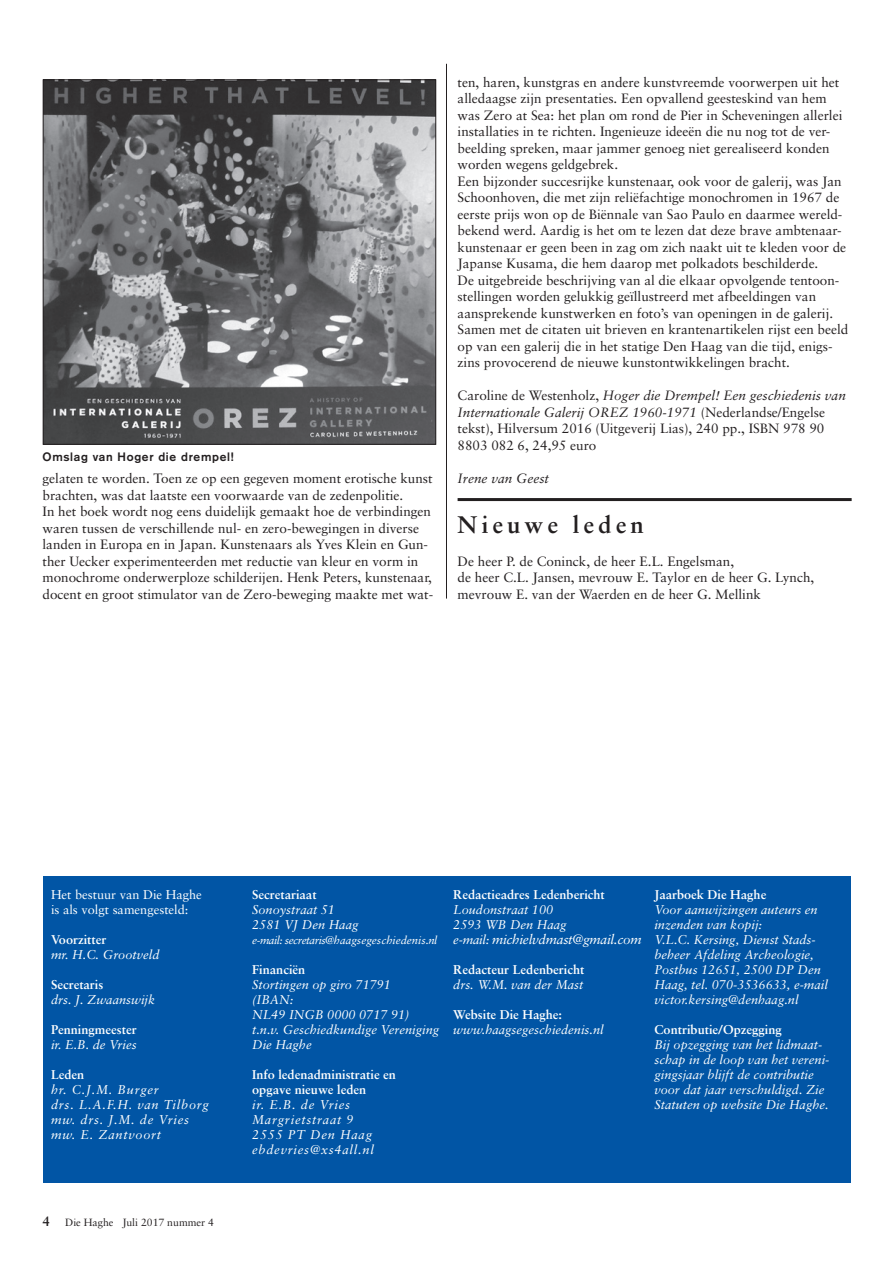
<style>
.page{position:relative;width:893px;height:1263px;background:#fff}
.page>*{position:absolute;margin:0;border:0;box-sizing:border-box;transform-origin:0 0}
.t1{font:700 24px "Sabon";letter-spacing:.17em;color:#231f20}
.t2{font:13.5px/16.5px "Sabon";color:#231f20}
.t3{font:italic 13.5px "Sabon";letter-spacing:-.02em;color:#fff}
.t4{font:italic 13.5px "Sabon";color:#231f20}
.t5{font:italic 12.75px/15px "Sabon";color:#fff}
.t6{font:700 12.75px/15px "Sabon";color:#fff}
.t7{font:italic 12.75px/15px "Sabon";letter-spacing:.06em;color:#fff}
.t8{font:12.75px/15px "Sabon";color:#fff}
.t9{font:700 12px "Akzidenz Grotesk";letter-spacing:.06em;color:#231f20}
.t10{font:italic 11.25px "Sabon";color:#fff}
.t11{font:10.5px "Sabon";color:#231f20}
.s1{font-style:italic}
.s2{font-weight:700;font-size:13.5px}
.s3{font-size:12.75px}
</style>
<div class="page">
<hr style="left:446px;top:64px;width:1px;height:535px;background:#231f20">
<div style="left:43px;top:877px;width:808px;height:306px;background:#0155a5"></div>
<hr style="left:458px;top:498px;width:394px;height:3px;background:#231f20">
<img style="left:45px;top:82px;width:389px;height:360px">
<div style="left:43px;top:80px;width:393px;height:364px;border:1px solid #231f20"></div>
<p class="t9" style="left:43px;top:450px;width:193px">Omslag van Hoger die drempel!</p>
<p class="t2" style="left:43px;top:470px;width:392px">gelaten te worden. Toen ze op een gegeven moment erotische kunst brachten, was dat laatste een voorwaarde van de zedenpolitie.<br>In het boek wordt nog eens duidelijk gemaakt hoe de verbindingen waren tussen de verschillende nul- en zero-bewegingen in diverse landen in Europa en in Japan. Kunstenaars als Yves Klein en Gun&shy;ther Uecker experimenteerden met reductie van kleur en vorm in monochrome onderwerploze schilderijen. Henk Peters, kunstenaar, docent en groot stimulator van de Zero-beweging maakte met wat-</p>
<p class="t2" style="left:458px;top:74px;width:392px">ten, haren, kunstgras en andere kunstvreemde voorwerpen uit het alledaagse zijn presentaties. Een opvallend geesteskind van hem was Zero at Sea: het plan om rond de Pier in Scheveningen allerlei installaties in te richten. Ingenieuze ideeën die nu nog tot de ver&shy;beelding spreken, maar jammer genoeg niet gerealiseerd konden worden wegens geldgebrek.<br>Een bijzonder succesrijke kunstenaar, ook voor de galerij, was Jan Schoonhoven, die met zijn reliëfachtige monochromen in 1967 de eerste prijs won op de Biënnale van Sao Paulo en daarmee wereld&shy;bekend werd. Aardig is het om te lezen dat deze brave ambtenaar&shy;kunstenaar er geen been in zag om zich naakt uit te kleden voor de Japanse Kusama, die hem daarop met polkadots beschilderde.<br>De uitgebreide beschrijving van al die elkaar opvolgende tentoon&shy;stellingen worden gelukkig geïllustreerd met afbeeldingen van aansprekende kunstwerken en foto’s van openingen in de galerij.<br>Samen met de citaten uit brieven en krantenartikelen rijst een beeld op van een galerij die in het statige Den Haag van die tijd, enigs&shy;zins provocerend de nieuwe kunstontwikkelingen bracht.</p>
<p class="t2" style="left:458px;top:387px;width:390px">Caroline de Westenholz, <span class="s1">Hoger die Drempel! Een geschiedenis van Internationale Galerij OREZ 1960-1971</span> (Nederlandse/Engelse tekst), Hilversum 2016 (Uitgeverij Lias), 240 pp., ISBN 978 90<br>8803 082 6, 24,95 euro</p>
<p class="t4" style="left:458px;top:470px;width:93px">Irene van Geest</p>
<h1 class="t1" style="left:458px;top:509px;width:188px">Nieuwe leden</h1>
<p class="t2" style="left:458px;top:552px;width:358px">De heer P. de Coninck, de heer E.L. Engelsman,<br>de heer C.L. Jansen, mevrouw E. Taylor en de heer G. Lynch, mevrouw E. van der Waerden en de heer G. Mellink</p>
<p class="t8" style="left:51px;top:887px;width:152px">Het bestuur van Die Haghe is als volgt samengesteld:</p>
<p class="t6" style="left:51px;top:932px;width:57px">Voorzitter</p>
<p class="t5" style="left:51px;top:947px;width:110px">mr. H.C. Grootveld</p>
<p class="t6" style="left:51px;top:977px;width:54px">Secretaris</p>
<p class="t5" style="left:51px;top:992px;width:106px">drs. J. Zwaanswijk</p>
<p class="t6" style="left:51px;top:1022px;width:87px">Penningmeester</p>
<p class="t5" style="left:51px;top:1037px;width:87px">ir. E.B. de Vries</p>
<p class="t6" style="left:51px;top:1067px;width:35px">Leden</p>
<p class="t7" style="left:51px;top:1082px;width:159px">hr. C.J.M. Burger<br>drs. L.A.F.H. van Tilborg mw. drs. J.M. de Vries mw. E. Zantvoort</p>
<p class="t11" style="left:43px;top:1216px;width:173px"><span class="s2">4</span> Die Haghe Juli 2017 nummer 4</p>
<p class="t6" style="left:252px;top:887px;width:66px">Secretariaat</p>
<p class="t5" style="left:252px;top:902px;width:108px">Sonoystraat 51<br>2581 VJ Den Haag</p>
<p class="t10" style="left:252px;top:934px;width:187px">e-mail: secretaris@haagsegeschiedenis.nl</p>
<p class="t6" style="left:252px;top:962px;width:55px">Financiën</p>
<p class="t5" style="left:252px;top:977px;width:189px">Stortingen op giro 71791<br>(IBAN:<br>NL49 INGB 0000 0717 91) t.n.v. Geschiedkundige Vereniging<br>Die Haghe</p>
<p class="t6" style="left:252px;top:1067px;width:145px">Info ledenadministratie en opgave nieuwe leden</p>
<p class="t7" style="left:252px;top:1097px;width:123px">ir. E.B. de Vries<br>Margrietstraat 9<br>2555 PT Den Haag ebdevries@xs4all.nl</p>
<p class="t6" style="left:453px;top:887px;width:153px">Redactieadres Ledenbericht</p>
<p class="t5" style="left:453px;top:902px;width:115px">Loudonstraat 100<br>2593 WB Den Haag</p>
<p class="t3" style="left:453px;top:931px;width:190px"><span class="s3">e-mail:</span> michielvdmast@gmail.com</p>
<p class="t6" style="left:453px;top:962px;width:133px">Redacteur Ledenbericht</p>
<p class="t5" style="left:453px;top:977px;width:132px">drs. W.M. van der Mast</p>
<p class="t6" style="left:453px;top:1007px;width:110px">Website Die Haghe:</p>
<p class="t5" style="left:453px;top:1022px;width:152px">www.haagsegeschiedenis.nl</p>
<p class="t6" style="left:654px;top:887px;width:113px">Jaarboek Die Haghe</p>
<p class="t5" style="left:654px;top:902px;width:175px">Voor aanwijzingen auteurs en inzenden van kopij:<br>V.L.C. Kersing, Dienst Stads&shy;beheer Afdeling Archeologie,<br>Postbus 12651, 2500 DP Den<br>Haag, tel. 070-3536633, e-mail victor.kersing@denhaag.nl</p>
<p class="t6" style="left:654px;top:1022px;width:129px">Contributie/Opzegging</p>
<p class="t5" style="left:654px;top:1037px;width:177px">Bij opzegging van het lidmaat&shy;schap in de loop van het vereni&shy;gingsjaar blijft de contributie voor dat jaar verschuldigd. Zie<br>Statuten op website Die Haghe.</p>
</div>
